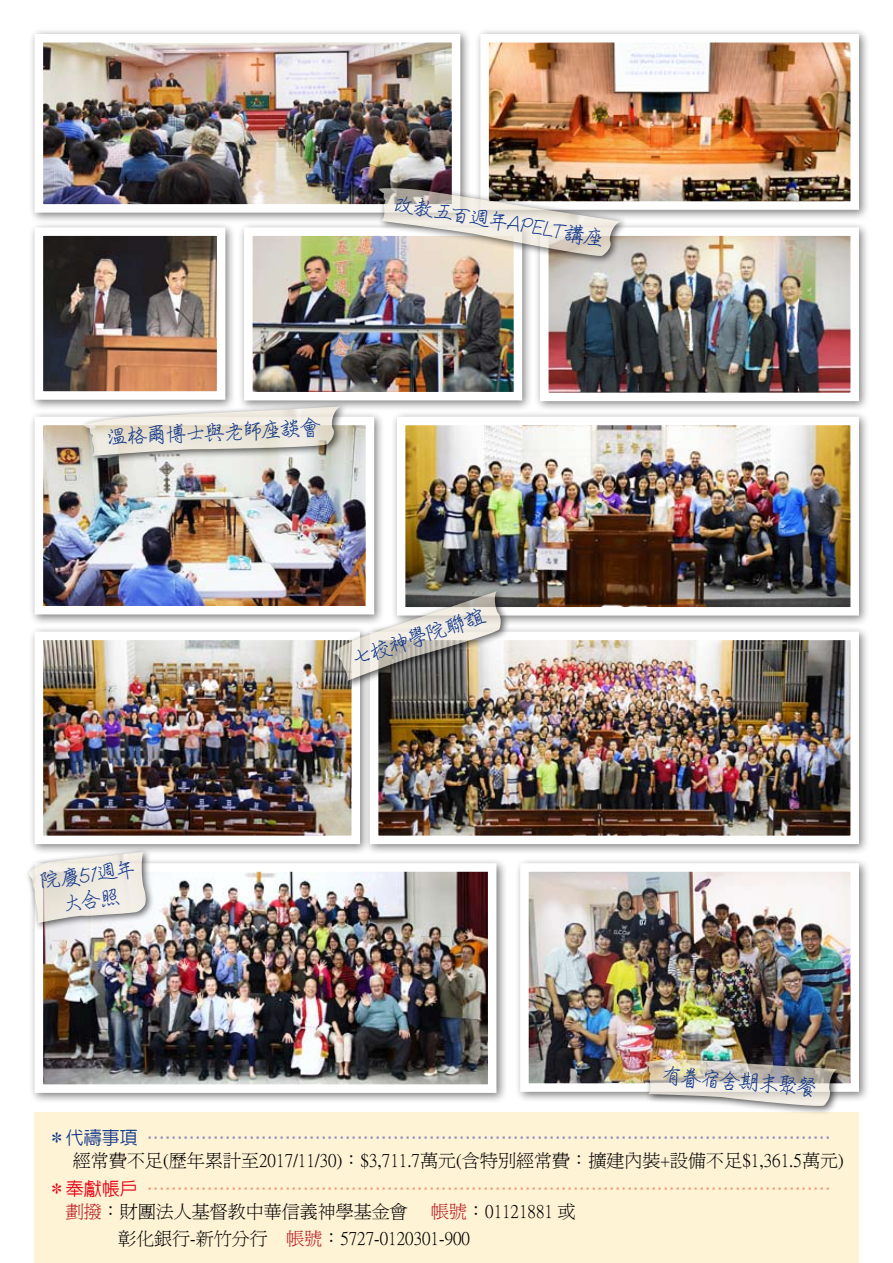
<style>
.page{position:relative;width:893px;height:1263px;background:#fff}
.page>*{position:absolute;margin:0;border:0;box-sizing:border-box;transform-origin:0 0}
.t1{font:21px/25.2px "Pensinkai EG Medium Big 5";color:#0c3388;text-align:center}
.t2{font:18px/27px "P Ming Li U";color:#000}
.t3{font:500 18px "New Gothic";color:#8e8abc}
.t4{font:500 18px "New Gothic";color:#f29a75}
.s1{color:#0c3388}
.s2{color:#e60012}
.s3{color:#b81c22}
</style>
<div class="page">
<div style="left:34px;top:1112px;width:825px;height:151px;background:#fff3d6"></div>
<div style="left:28px;top:28px;width:450px;height:202px;background:#000;opacity:.5"></div>
<img style="left:30px;top:30px;width:435px;height:187px">
<div style="left:474px;top:28px;width:402px;height:199px;background:#000;opacity:.5"></div>
<img style="left:476px;top:30px;width:387px;height:184px">
<div style="left:28px;top:221px;width:215px;height:196px;background:#000;opacity:.5"></div>
<img style="left:30px;top:223px;width:200px;height:181px">
<div style="left:238px;top:221px;width:301px;height:197px;background:#000;opacity:.5"></div>
<img style="left:240px;top:223px;width:286px;height:182px">
<div style="left:534px;top:221px;width:342px;height:198px;background:#000;opacity:.5"></div>
<img style="left:536px;top:223px;width:327px;height:182px">
<div style="left:28px;top:410px;width:364px;height:222px;background:#000;opacity:.5"></div>
<img style="left:30px;top:412px;width:348px;height:207px">
<div style="left:390px;top:410px;width:486px;height:223px;background:#000;opacity:.5"></div>
<img style="left:393px;top:412px;width:470px;height:208px">
<div style="left:28px;top:625px;width:350px;height:236px;background:#000;opacity:.5"></div>
<img style="left:30px;top:627px;width:333px;height:221px">
<div style="left:28px;top:857px;width:486px;height:253px;background:#000;opacity:.5"></div>
<img style="left:30px;top:859px;width:471px;height:238px">
<div style="left:363px;top:625px;width:513px;height:236px;background:#000;opacity:.5"></div>
<img style="left:366px;top:627px;width:497px;height:221px">
<div style="left:514px;top:857px;width:362px;height:252px;background:#000;opacity:.5"></div>
<img style="left:516px;top:859px;width:347px;height:237px">
<img style="left:328px;top:586px;width:198px;height:112px">
<img style="left:333px;top:591px;width:168px;height:90px">
<svg style="left:78px;top:402px;width:279px;height:71px;background:#cfcfcb"></svg>
<img style="left:83px;top:406px;width:257px;height:50px">
<img style="left:373px;top:183px;width:268px;height:95px">
<img style="left:378px;top:188px;width:243px;height:68px">
<svg style="left:27px;top:847px;width:139px;height:93px"></svg>
<img style="left:28px;top:852px;width:119px;height:71px">
<img style="left:639px;top:1054px;width:214px;height:59px">
<img style="left:644px;top:1059px;width:193px;height:47px">
<p class="t1" style="left:396px;top:190px;width:215px;rotate:10deg">改教五百週年APELT講座</p>
<p class="t1" style="left:106px;top:426px;width:216px;rotate:-3deg">溫格爾博士與老師座談會</p>
<p class="t1" style="left:348px;top:648px;width:141px;rotate:-19deg">七校神學院聯誼</p>
<p class="t1" style="left:38px;top:869px;width:99px;rotate:-8deg">院慶51週年大合照</p>
<p class="t1" style="left:663px;top:1064px;width:158px;rotate:4deg">有眷宿舍期末聚餐</p>
<p class="t3" style="left:48px;top:1128px;width:785px"><span class="s1">＊代禱事項</span> ……………………………………………………………………………………………………</p>
<p class="t2" style="left:73px;top:1147px;width:772px">經常費不足(歷年累計至2017/11/30)：$3,711.7萬元(含特別經常費：擴建內裝+設備不足$1,361.5萬元)</p>
<p class="t4" style="left:48px;top:1179px;width:785px"><span class="s2">＊奉獻帳戶</span> ……………………………………………………………………………………………………</p>
<p class="t2" style="left:66px;top:1198px;width:344px"><span class="s3">劃撥</span>：財團法人基督教中華信義神學基金會</p>
<p class="t2" style="left:118px;top:1198px;width:459px;text-indent:313px"><span class="s3">帳號</span>：01121881 或彰化銀行-新竹分行 <span class="s3">帳號</span>：5727-0120301-900</p>
</div>
